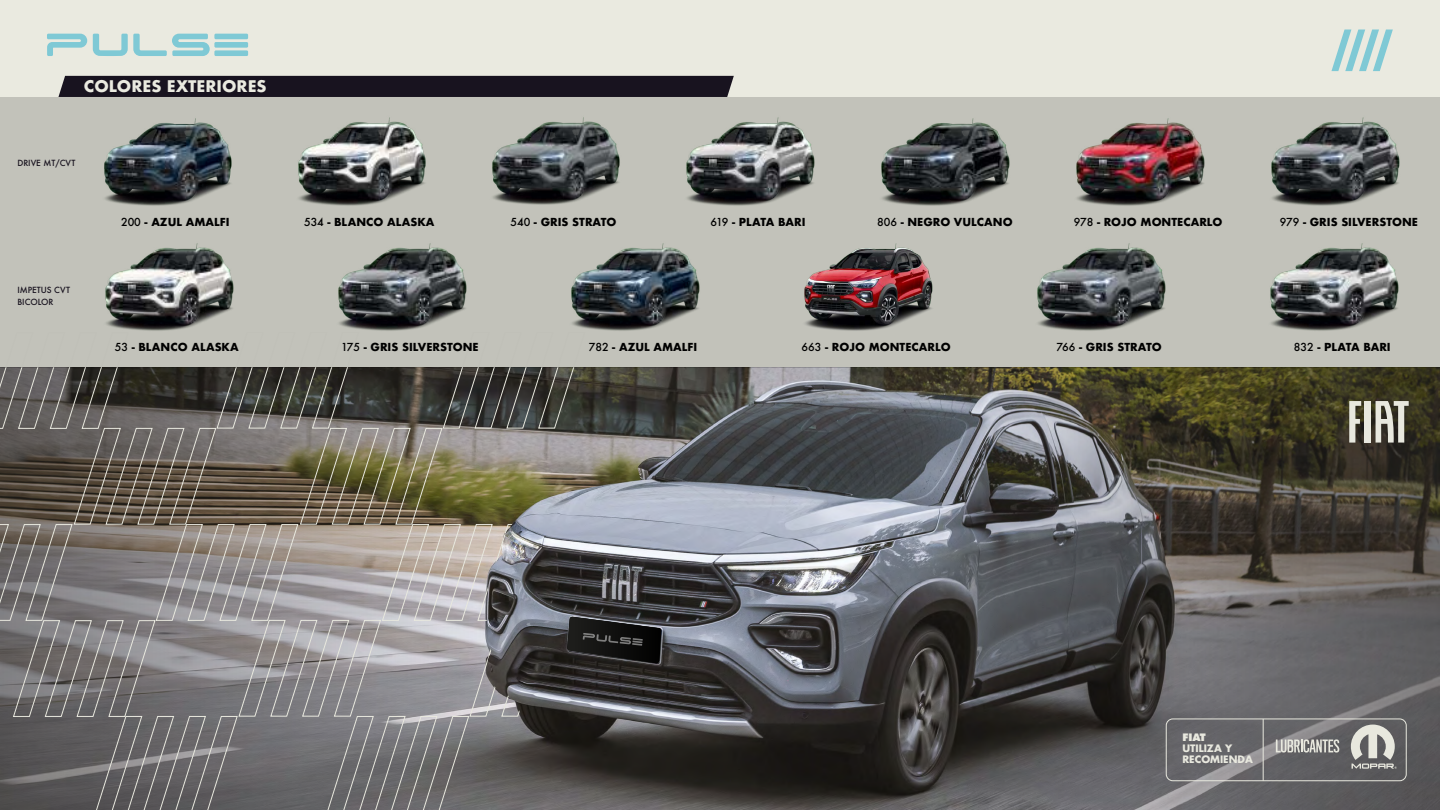
<style>
.page{position:relative;width:1440px;height:810px;background:#eaeae0}
.page>*{position:absolute;margin:0;border:0;box-sizing:border-box;transform-origin:0 0}
.t1{font:700 15.6px "Futura";color:#eaeae0}
.t2{font:700 10.73px "Futura";color:#000}
.t3{font:700 9.98px/10.8px "Futura Std";color:#e8e8de}
.t4{font:800 9.98px "Futura Std";color:#e8e8de}
.t5{font:500 8.25px/11.9px "Futura";color:#18131f}
.s1{font-weight:500}
</style>
<div class="page">
<img style="left:661px;top:368px;width:266px;height:442px">
<svg style="left:927px;top:368px;width:513px;height:442px"></svg>
<div style="left:58px;top:76px;width:676px;height:21px;background:#18131f"></div>
<svg style="left:47px;top:34px;width:201px;height:22px"></svg>
<svg style="left:1331px;top:30px;width:62px;height:41px"></svg>
<div style="left:1365px;top:401px;width:6px;height:42px;background:#e8e8de"></div>
<svg style="left:1349px;top:401px;width:12px;height:42px"></svg>
<svg style="left:1376px;top:401px;width:33px;height:42px"></svg>
<svg style="left:0;top:368px;width:661px;height:442px"></svg>
<svg style="left:1351px;top:725px;width:46px;height:44px"></svg>
<svg style="left:1276px;top:739px;width:63px;height:14px"></svg>
<div style="left:1166px;top:719px;width:241px;height:62px;border:1px solid #e8e8de;border-radius:7px"></div>
<hr style="left:1263px;top:719px;width:1px;height:62px;background:#e8e8de">
<div style="left:0;top:97px;width:1440px;height:271px;background:#c2c2ba"></div>
<img style="left:571px;top:243px;width:129px;height:88px">
<img style="left:804px;top:243px;width:129px;height:88px">
<img style="left:1037px;top:243px;width:129px;height:88px">
<img style="left:105px;top:243px;width:129px;height:88px">
<img style="left:1270px;top:243px;width:129px;height:88px">
<img style="left:338px;top:243px;width:129px;height:88px">
<img style="left:104px;top:118px;width:128px;height:88px">
<img style="left:298px;top:117px;width:128px;height:89px">
<img style="left:492px;top:117px;width:128px;height:88px">
<img style="left:686px;top:117px;width:129px;height:89px">
<img style="left:881px;top:118px;width:129px;height:88px">
<img style="left:1076px;top:118px;width:129px;height:88px">
<img style="left:1271px;top:117px;width:129px;height:89px">
<h1 class="t1" style="left:84px;top:75px;width:184px">COLORES EXTERIORES</h1>
<p class="t5" style="left:17px;top:157px;width:60px">DRIVE MT/CVT</p>
<p class="t5" style="left:17px;top:284px;width:54px">IMPETUS CVT<br>BICOLOR</p>
<p class="t2" style="left:121px;top:214px;width:110px"><span class="s1">200</span> - AZUL AMALFI</p>
<p class="t2" style="left:304px;top:214px;width:132px"><span class="s1">534</span> - BLANCO ALASKA</p>
<p class="t2" style="left:511px;top:214px;width:107px"><span class="s1">540</span> - GRIS STRATO</p>
<p class="t2" style="left:710px;top:214px;width:97px"><span class="s1">619</span> - PLATA BARI</p>
<p class="t2" style="left:877px;top:214px;width:137px"><span class="s1">806</span> - NEGRO VULCANO</p>
<p class="t2" style="left:1074px;top:214px;width:150px"><span class="s1">978</span> - ROJO MONTECARLO</p>
<p class="t2" style="left:1280px;top:214px;width:140px"><span class="s1">979</span> - GRIS SILVERSTONE</p>
<p class="t2" style="left:115px;top:339px;width:126px"><span class="s1">53</span> - BLANCO ALASKA</p>
<p class="t2" style="left:341px;top:339px;width:139px"><span class="s1">175</span> - GRIS SILVERSTONE</p>
<p class="t2" style="left:589px;top:339px;width:110px"><span class="s1">782</span> - AZUL AMALFI</p>
<p class="t2" style="left:802px;top:339px;width:150px"><span class="s1">663</span> - ROJO MONTECARLO</p>
<p class="t2" style="left:1057px;top:339px;width:107px"><span class="s1">766</span> - GRIS STRATO</p>
<p class="t2" style="left:1294px;top:339px;width:99px"><span class="s1">832</span> - PLATA BARI</p>
<p class="t4" style="left:1182px;top:731px;width:25px">FIAT</p>
<p class="t3" style="left:1182px;top:743px;width:72px">UTILIZA Y<br>RECOMIENDA</p>
</div>
